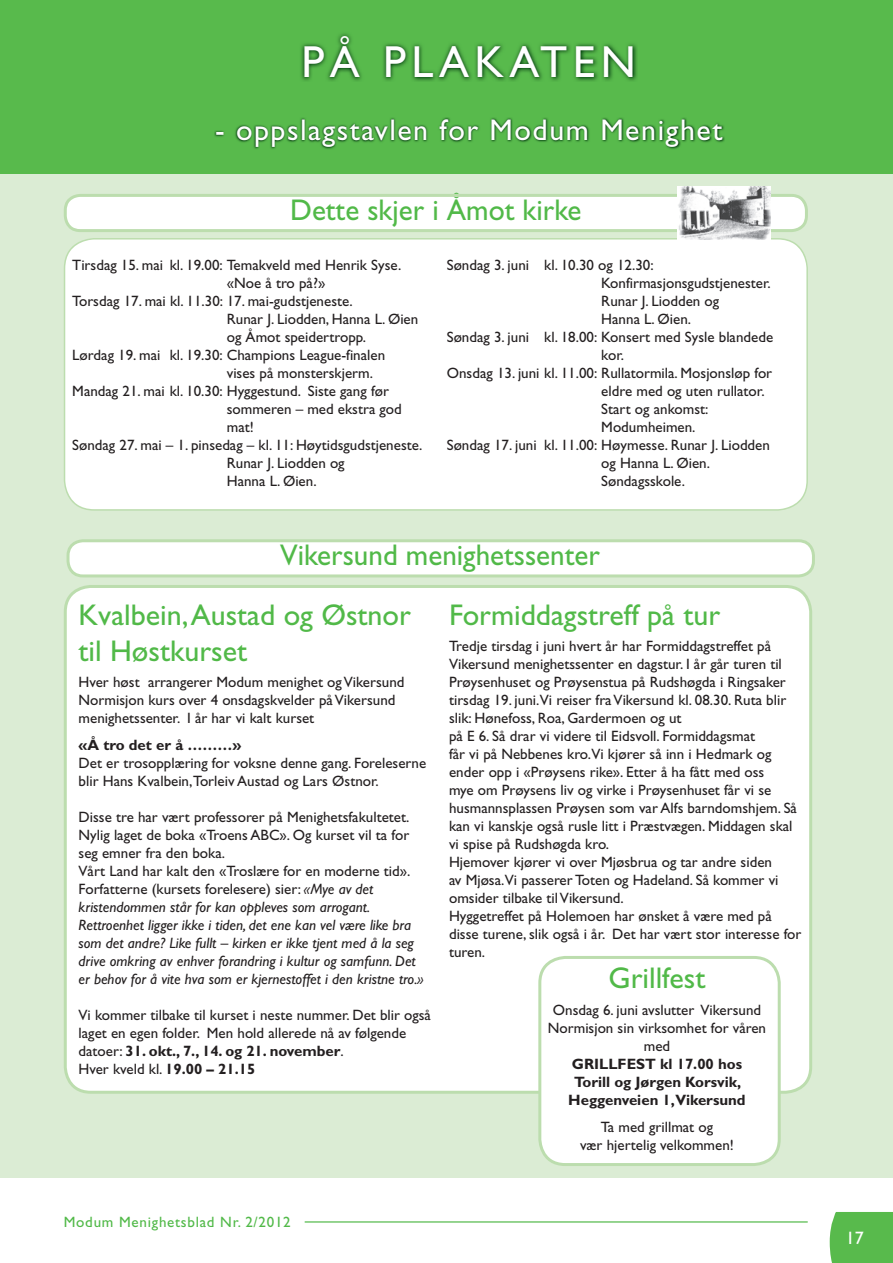
<style>
.page{position:relative;width:893px;height:1263px;background:#fff}
.page>*{position:absolute;margin:0;border:0;box-sizing:border-box;transform-origin:0 0}
.t1{font:45px "Gill Sans";letter-spacing:.12em;color:#fff}
.t2{font:30px/59.2px "Gill Sans";color:#51b948}
.t3{font:30px "Gill Sans";letter-spacing:.05em;color:#fff}
.t4{font:18px "Gill Sans";color:#fff}
.t5{font:15px/18px "Gill Sans";color:#231f20}
.t6{font:italic 15px/18px "Gill Sans";color:#231f20}
.t7{font:700 15px/18px "Gill Sans";color:#231f20;text-align:center}
.t8{font:15px "Gill Sans";letter-spacing:.05em;color:#51b948}
.s1{font-style:normal}
.s2{font-weight:700}
</style>
<div class="page">
<div style="left:830px;top:1212px;width:63px;height:51px;background:#58ba4c"></div>
<hr style="left:305px;top:1221px;width:502px;height:1px;background:#51b948">
<div style="left:0;top:168px;width:893px;height:1010px;background:#dbecd4"></div>
<div style="left:0;top:0;width:893px;height:173px;background:#58ba4c"></div>
<img style="left:301px;top:33px;width:336px;height:48px">
<img style="left:214px;top:117px;width:511px;height:32px">
<div style="left:64px;top:238px;width:744px;height:273px;background:#fff"></div>
<svg style="left:64px;top:194px;width:744px;height:38px;background:#f4f9f1"></svg>
<div style="left:65px;top:586px;width:746px;height:506px;background:#fff;border-radius:26px"></div>
<div style="left:64px;top:585px;width:748px;height:509px;border:3px solid #bcddae;border-radius:26px"></div>
<div style="left:68px;top:541px;width:745px;height:35px;background:#fff;border-radius:15px"></div>
<div style="left:67px;top:539px;width:748px;height:38px;border:3px solid #bcddae;border-radius:15px"></div>
<img style="left:677px;top:187px;width:94px;height:52px">
<div style="left:540px;top:957px;width:239px;height:207px;background:#fff;border-radius:26px"></div>
<div style="left:538px;top:956px;width:243px;height:210px;border:3px solid #bcddae;border-radius:26px"></div>
<h1 class="t1" style="left:302px;top:46px;width:336px">PÅ PLAKATEN</h1>
<h2 class="t3" style="left:215px;top:119px;width:509px">- oppslagstavlen for Modum Menighet</h2>
<h2 class="t2" style="left:290px;top:184px;width:293px">Dette skjer i Åmot kirke</h2>
<p class="t5" style="left:72px;top:258px;width:330px">Tirsdag 15. mai kl. 19.00: Temakveld med Henrik Syse.</p>
<p class="t5" style="left:227px;top:276px;width:100px">«Noe å tro på?»</p>
<p class="t5" style="left:72px;top:294px;width:282px">Torsdag 17. mai kl. 11.30: 17. mai-gudstjeneste.</p>
<p class="t5" style="left:227px;top:312px;width:193px">Runar J. Liodden, Hanna L. Øien</p>
<p class="t5" style="left:227px;top:330px;width:141px">og Åmot speidertropp.</p>
<p class="t5" style="left:72px;top:348px;width:314px">Lørdag 19. mai kl. 19.30: Champions League-finalen</p>
<p class="t5" style="left:227px;top:366px;width:148px">vises på monsterskjerm.</p>
<p class="t5" style="left:72px;top:384px;width:318px">Mandag 21. mai kl. 10.30: Hyggestund. Siste gang før</p>
<p class="t5" style="left:227px;top:402px;width:176px">sommeren – med ekstra god</p>
<p class="t5" style="left:227px;top:420px;width:29px">mat!</p>
<p class="t5" style="left:72px;top:438px;width:352px">Søndag 27. mai – 1. pinsedag – kl. 11: Høytidsgudstjeneste.</p>
<p class="t5" style="left:227px;top:456px;width:119px">Runar J. Liodden og</p>
<p class="t5" style="left:227px;top:474px;width:91px">Hanna L. Øien.</p>
<p class="t5" style="left:447px;top:258px;width:208px">Søndag 3. juni kl. 10.30 og 12.30:</p>
<p class="t5" style="left:601px;top:276px;width:171px">Konfirmasjonsgudstjenester.</p>
<p class="t5" style="left:601px;top:294px;width:119px">Runar J. Liodden og</p>
<p class="t5" style="left:601px;top:312px;width:91px">Hanna L. Øien.</p>
<p class="t5" style="left:447px;top:330px;width:328px">Søndag 3. juni kl. 18.00: Konsert med Sysle blandede</p>
<p class="t5" style="left:601px;top:348px;width:24px">kor.</p>
<p class="t5" style="left:447px;top:366px;width:327px">Onsdag 13. juni kl. 11.00: Rullatormila. Mosjonsløp for</p>
<p class="t5" style="left:601px;top:384px;width:165px">eldre med og uten rullator.</p>
<p class="t5" style="left:601px;top:402px;width:109px">Start og ankomst:</p>
<p class="t5" style="left:601px;top:420px;width:96px">Modumheimen.</p>
<p class="t5" style="left:447px;top:438px;width:325px">Søndag 17. juni kl. 11.00: Høymesse. Runar J. Liodden</p>
<p class="t5" style="left:601px;top:456px;width:110px">og Hanna L. Øien.</p>
<p class="t5" style="left:601px;top:474px;width:85px">Søndagsskole.</p>
<h2 class="t2" style="left:79px;top:529px;width:523px;text-indent:202px">Vikersund menighetssenter<br>Kvalbein, Austad og Østnor</h2>
<h2 class="t2" style="left:79px;top:624px;width:170px">til Høstkurset</h2>
<p class="t5" style="left:79px;top:675px;width:327px">Hver høst arrangerer Modum menighet og Vikersund<br>Normisjon kurs over 4 onsdagskvelder på Vikersund menighetssenter. I år har vi kalt kurset</p>
<p class="t7" style="left:79px;top:737px;width:164px">«Å tro det er å ………»</p>
<p class="t5" style="left:79px;top:755px;width:349px">Det er trosopplæring for voksne denne gang. Foreleserne blir Hans Kvalbein,Torleiv Austad og Lars Østnor.</p>
<p class="t6" style="left:79px;top:809px;width:347px"><span class="s1">Disse tre har vært professorer på Menighetsfakultetet.<br>Nylig laget de boka «Troens ABC». Og kurset vil ta for seg emner fra den boka.<br>Vårt Land har kalt den «Troslære for en moderne tid».<br>Forfatterne (kursets forelesere) sier:</span> «Mye av det kristendommen står for kan oppleves som arrogant.<br>Rettroenhet ligger ikke i tiden, det ene kan vel være like bra som det andre? Like fullt – kirken er ikke tjent med å la seg drive omkring av enhver forandring i kultur og samfunn. Det er behov for å vite hva som er kjernestoffet i den kristne tro.»</p>
<p class="t5" style="left:79px;top:1007px;width:354px">Vi kommer tilbake til kurset i neste nummer. Det blir også laget en egen folder. Men hold allerede nå av følgende datoer: <span class="s2">31. okt., 7., 14. og 21. november</span>.<br>Hver kveld kl. <span class="s2">19.00 – 21.15</span></p>
<h2 class="t2" style="left:449px;top:588px;width:273px">Formiddagstreff på tur</h2>
<p class="t5" style="left:449px;top:639px;width:354px">Tredje tirsdag i juni hvert år har Formiddagstreffet på Vikersund menighetssenter en dagstur. I år går turen til Prøysenhuset og Prøysenstua på Rudshøgda i Ringsaker tirsdag 19. juni.Vi reiser fra Vikersund kl. 08.30. Ruta blir slik: Hønefoss, Roa, Gardermoen og ut<br>på E 6. Så drar vi videre til Eidsvoll. Formiddagsmat<br>får vi på Nebbenes kro.Vi kjører så inn i Hedmark og ender opp i «Prøysens rike». Etter å ha fått med oss<br>mye om Prøysens liv og virke i Prøysenhuset får vi se husmannsplassen Prøysen som var Alfs barndomshjem. Så kan vi kanskje også rusle litt i Præstvægen. Middagen skal vi spise på Rudshøgda kro.<br>Hjemover kjører vi over Mjøsbrua og tar andre siden<br>av Mjøsa.Vi passerer Toten og Hadeland. Så kommer vi omsider tilbake til Vikersund.<br>Hyggetreffet på Holemoen har ønsket å være med på disse turene, slik også i år. Det har vært stor interesse for turen.</p>
<h2 class="t2" style="left:608px;top:952px;width:98px">Grillfest</h2>
<p class="t5" style="left:548px;top:1003px;width:220px;text-align:center">Onsdag 6. juni avslutter Vikersund<br>Normisjon sin virksomhet for våren med</p>
<p class="t7" style="left:568px;top:1057px;width:179px">GRILLFEST kl 17.00 hos<br>Torill og Jørgen Korsvik,<br>Heggenveien 1,Vikersund</p>
<p class="t5" style="left:580px;top:1120px;width:155px;text-align:center">Ta med grillmat og<br>vær hjertelig velkommen!</p>
<p class="t8" style="left:64px;top:1216px;width:229px">Modum Menighetsblad Nr. 2/2012</p>
<p class="t4" style="left:846px;top:1231px;width:19px">17</p>
</div>
